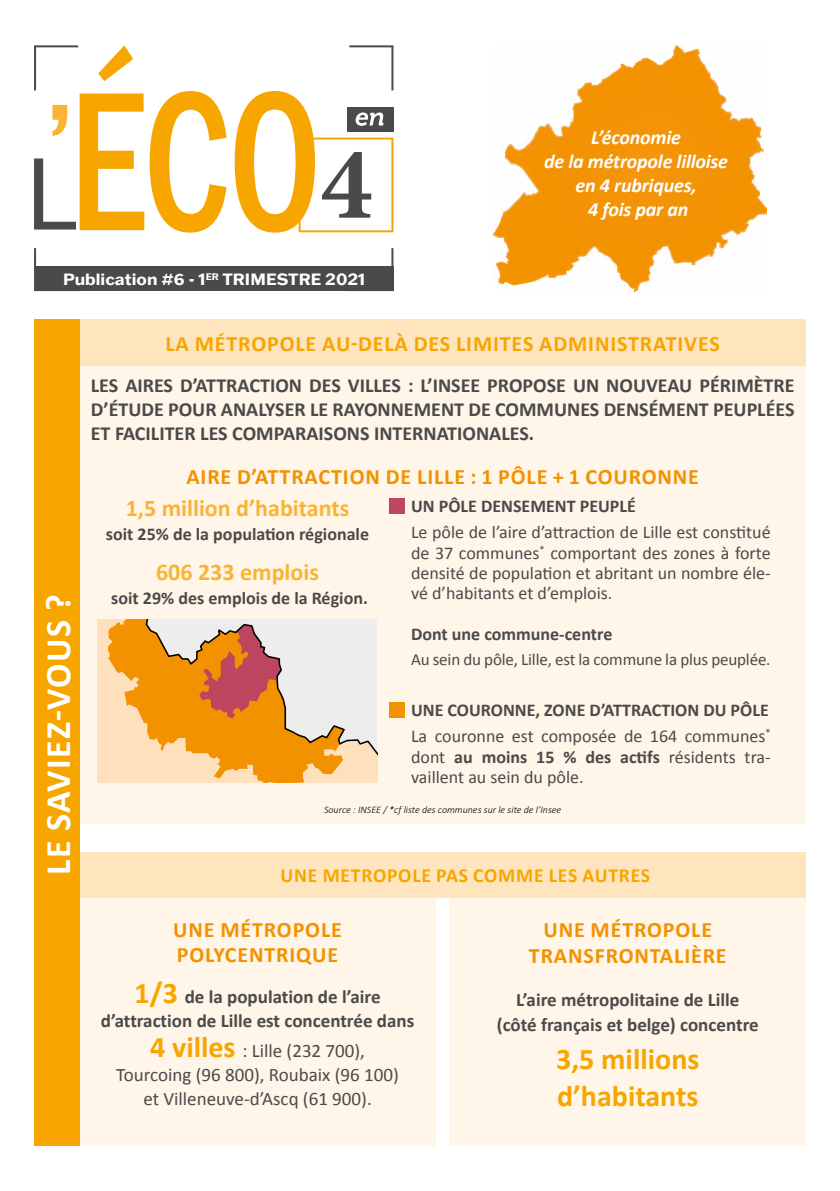
<style>
.page{position:relative;width:840px;height:1191px;background:#fff}
.page>*{position:absolute;margin:0;border:0;box-sizing:border-box;transform-origin:0 0}
.t1{font:700 36px "Calibri";letter-spacing:.04em;color:#fff}
.t2{font:700 30px/37.2px "Calibri";color:#f7a600}
.t3{font:700 24px "Calibri";color:#fab434}
.t4{font:700 22px/25.6px "Calibri";letter-spacing:.04em;color:#f39200}
.t5{font:700 22px "Calibri";letter-spacing:.04em;color:#f7a600}
.t6{font:700 20px/24px "Calibri";color:#4a4a49;text-align:justify}
.t7{font:italic 700 20px/24px "Calibri";letter-spacing:-.01em;color:#fff;text-align:center}
.t8{font:700 20px "Calibri";letter-spacing:.04em;color:#f7a600}
.t9{font:700 19px/24px "Calibri";color:#4a4a49;text-align:center}
.t10{font:19px/24px "Calibri";color:#4a4a49;text-align:center}
.t11{font:18px/20.4px "Calibri";color:#4a4a49;text-align:justify}
.t12{font:700 18px/26px "Calibri";color:#4a4a49}
.t13{font:17px "Calibri";letter-spacing:-.01em;color:#4a4a49}
.t14{font:700 16px "Franklin Gothic ATF";color:#fff;scale:1.04 1}
.t15{font:italic 300 10px "Calibri";color:#000}
.s1{font-weight:400}
.s2{font-weight:700}
.s3{font-size:30px;color:#f7a600}
.s4{font-weight:700;font-size:30px;color:#f7a600}
</style>
<div class="page">
<img style="left:493px;top:45px;width:272px;height:246px">
<div style="left:35px;top:267px;width:358px;height:24px;background:#4a4a49"></div>
<hr style="left:34px;top:45px;width:44px;height:2px;background:#4a4a49">
<hr style="left:34px;top:47px;width:2px;height:43px;background:#4a4a49">
<hr style="left:34px;top:248px;width:2px;height:43px;background:#4a4a49">
<hr style="left:349px;top:45px;width:44px;height:2px;background:#4a4a49">
<hr style="left:391px;top:47px;width:2px;height:43px;background:#4a4a49">
<hr style="left:391px;top:248px;width:2px;height:43px;background:#4a4a49">
<div style="left:346px;top:107px;width:47px;height:25px;background:#4a4a49"></div>
<svg style="left:34px;top:158px;width:42px;height:71px"></svg>
<svg style="left:80px;top:45px;width:235px;height:188px"></svg>
<svg style="left:52px;top:105px;width:15px;height:31px"></svg>
<svg style="left:355px;top:112px;width:28px;height:14px"></svg>
<div style="left:298px;top:138px;width:95px;height:94px;border:2px solid #f7a600"></div>
<svg style="left:322px;top:152px;width:49px;height:66px"></svg>
<div style="left:79px;top:897px;width:356px;height:248px;background:#fff5e9"></div>
<div style="left:449px;top:897px;width:356px;height:248px;background:#fff5e9"></div>
<div style="left:79px;top:852px;width:726px;height:45px;background:#fee5be"></div>
<div style="left:79px;top:366px;width:726px;height:458px;background:#fff5e9"></div>
<div style="left:79px;top:319px;width:726px;height:47px;background:#fee5be"></div>
<div style="left:34px;top:319px;width:45px;height:826px;background:#f7a600"></div>
<div style="left:389px;top:498px;width:16px;height:16px;background:#be4661"></div>
<div style="left:389px;top:702px;width:16px;height:16px;background:#f29200"></div>
<svg style="left:98px;top:620px;width:279px;height:163px;background:#ecb87b"></svg>
<p class="t14" style="left:63px;top:268px;width:292px">Publication #6 - 1<sup>ER</sup> TRIMESTRE 2021</p>
<p class="t7" style="left:544px;top:125px;width:185px">L’économie<br>de la métropole lilloise en 4 rubriques,<br>4 fois par an</p>
<p class="t5" style="left:165px;top:329px;width:555px">LA MÉTROPOLE AU-DELÀ DES LIMITES ADMINISTRATIVES</p>
<h1 class="t1" style="left:35px;top:875px;width:282px;rotate:-90deg">LE SAVIEZ-VOUS ?</h1>
<p class="t6" style="left:91px;top:373px;width:705px">LES AIRES D’ATTRACTION DES VILLES : L’INSEE PROPOSE UN NOUVEAU PÉRIMÈTRE D’ÉTUDE POUR ANALYSER LE RAYONNEMENT DE COMMUNES DENSÉMENT PEUPLÉES ET FACILITER LES COMPARAISONS INTERNATIONALES.</p>
<p class="t4" style="left:186px;top:463px;width:514px">AIRE D’ATTRACTION DE LILLE : 1 PÔLE + 1 COURONNE</p>
<h3 class="t3" style="left:126px;top:493px;width:225px">1,5 million d’habitants</h3>
<p class="t12" style="left:106px;top:521px;width:264px">soit 25% de la population régionale</p>
<h3 class="t3" style="left:156px;top:557px;width:164px">606 233 emplois</h3>
<p class="t12" style="left:111px;top:585px;width:258px">soit 29% des emplois de la Région.</p>
<p class="t12" style="left:411px;top:493px;width:226px">UN PÔLE DENSEMENT PEUPLÉ</p>
<p class="t11" style="left:411px;top:522px;width:361px">Le pôle de l’aire d’attraction de Lille est constitué de 37 communes<sup>*</sup> comportant des zones à forte densité de population et abritant un nombre éle&shy;vé d’habitants et d’emplois.</p>
<p class="t12" style="left:411px;top:621px;width:203px">Dont une commune-centre</p>
<p class="t13" style="left:411px;top:649px;width:361px">Au sein du pôle, Lille, est la commune la plus peuplée.</p>
<p class="t12" style="left:411px;top:697px;width:361px">UNE COURONNE, ZONE D’ATTRACTION DU PÔLE<br><span class="s1">La couronne est composée de 164 communes</span><sup>*</sup></p>
<p class="t11" style="left:411px;top:746px;width:361px">dont <span class="s2">au moins 15 % des actifs</span> résidents tra&shy;vaillent au sein du pôle.</p>
<p class="t15" style="left:324px;top:803px;width:238px">Source : INSEE / *cf liste des communes sur le site de l’Insee</p>
<p class="t8" style="left:280px;top:863px;width:371px">UNE METROPOLE PAS COMME LES AUTRES</p>
<p class="t4" style="left:173px;top:916px;width:170px">UNE MÉTROPOLE<br>POLYCENTRIQUE</p>
<p class="t9" style="left:101px;top:985px;width:315px"><span class="s3">1/3</span> de la population de l’aire d’attraction de Lille est concentrée dans</p>
<p class="t10" style="left:116px;top:1039px;width:284px"><span class="s4">4 villes</span> : Lille (232 700),<br>Tourcoing (96 800), Roubaix (96 100) et Villeneuve-d’Ascq (61 900).</p>
<p class="t4" style="left:528px;top:916px;width:199px;text-align:center">UNE MÉTROPOLE<br>TRANSFRONTALIÈRE</p>
<p class="t9" style="left:496px;top:986px;width:263px;line-height:25.8px">L’aire métropolitaine de Lille (côté français et belge) concentre</p>
<h2 class="t2" style="left:556px;top:1040px;width:145px">3,5 millions d’habitants</h2>
</div>
